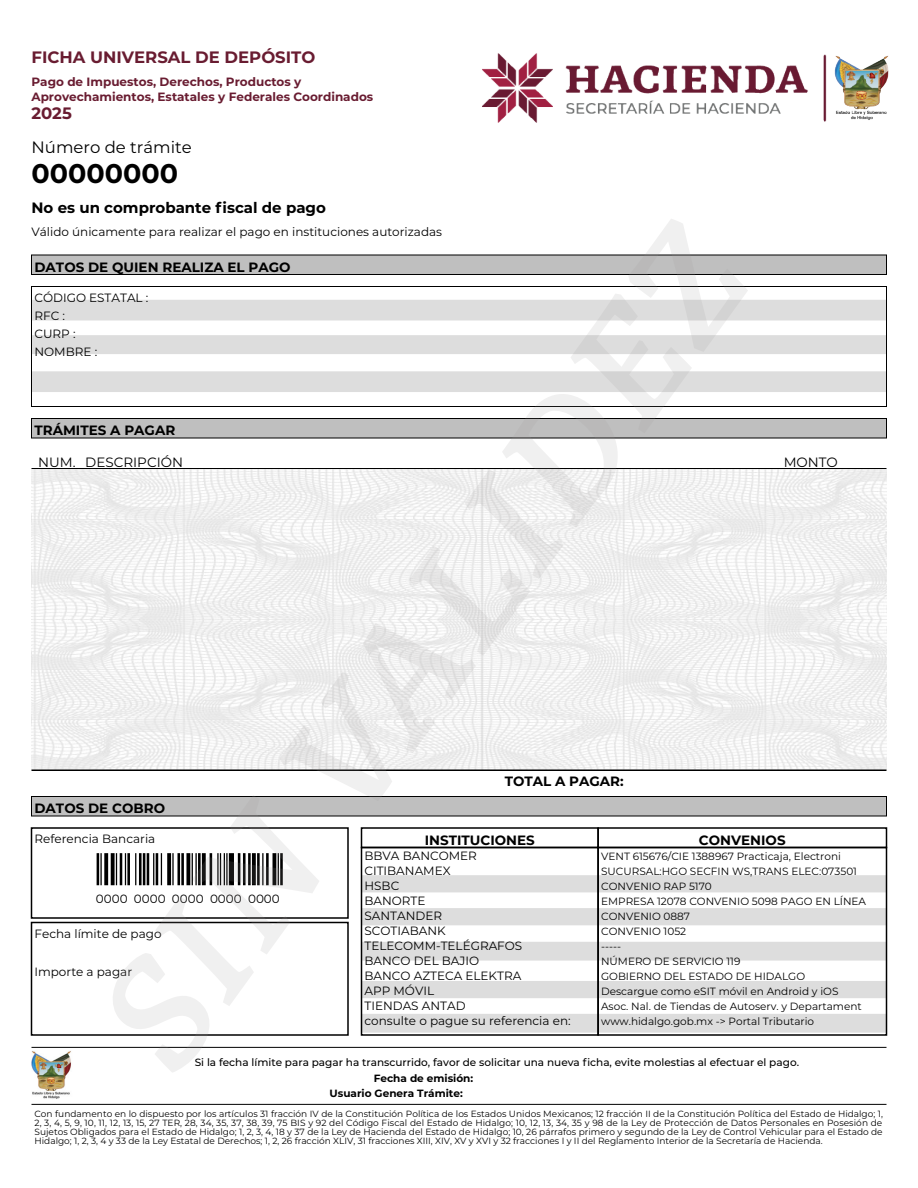
<style>
.page{position:relative;width:918px;height:1188px;background:#fff}
.page>*{position:absolute;margin:0;border:0;box-sizing:border-box;transform-origin:0 0}
.t1{font:700 27px "Montserrat";color:#000}
.t2{font:700 16.5px "Montserrat";color:#691c31}
.t3{font:16.5px "Montserrat";color:#000}
.t4{font:700 15px "Montserrat";color:#000}
.t5{font:700 13.5px "Montserrat";color:#000}
.t6{font:13.5px "Montserrat";color:#000}
.t7{font:12px/15px "Montserrat";color:#000}
.t8{font:700 12px/15px "Montserrat";color:#691c31}
.t9{font:10.5px/15px "Montserrat";color:#000}
.t10{font:500 10.5px "Montserrat";color:#000}
.t11{font:700 10.5px/15.8px "Montserrat";color:#000}
.t12{font:9px/9px "Montserrat";color:#000;text-align:justify}
</style>
<div class="page">
<img style="left:482px;top:53px;width:344px;height:70px">
<img style="left:826px;top:55px;width:63px;height:66px">
<div style="left:31px;top:255px;width:856px;height:20px;border:1px solid #000"></div>
<div style="left:31px;top:286px;width:856px;height:121px;border:1px solid #000"></div>
<div style="left:31px;top:418px;width:856px;height:20px;border:1px solid #000"></div>
<hr style="left:32px;top:468px;width:854px;height:2px;background:#000">
<img style="left:32px;top:470px;width:854px;height:300px">
<hr style="left:32px;top:770px;width:854px;height:1px;background:#000">
<div style="left:31px;top:796px;width:856px;height:20px;border:1px solid #000"></div>
<div style="left:31px;top:922px;width:318px;height:114px;border:2px solid #000"></div>
<div style="left:361px;top:847px;width:238px;height:189px;border:2px solid #000"></div>
<div style="left:597px;top:847px;width:290px;height:189px;border:2px solid #000"></div>
<svg style="left:97px;top:853px;width:186px;height:32px"></svg>
<img style="left:31px;top:1047px;width:40px;height:52px">
<hr style="left:32px;top:1047px;width:854px;height:1px;background:#000">
<hr style="left:32px;top:1104px;width:854px;height:1px;background:#000">
<h2 class="t2" style="left:32px;top:45px;width:285px">FICHA UNIVERSAL DE DEPÓSITO</h2>
<h3 class="t8" style="left:32px;top:73px;width:343px">Pago de Impuestos, Derechos, Productos y<br>Aprovechamientos, Estatales y Federales Coordinados</h3>
<h2 class="t3" style="left:32px;top:136px;width:162px">Número de trámite</h2>
<h1 class="t1" style="left:32px;top:154px;width:148px">00000000</h1>
<h3 class="t4" style="left:32px;top:197px;width:296px">No es un comprobante fiscal de pago</h3>
<h3 class="t7" style="left:32px;top:223px;width:412px">Válido únicamente para realizar el pago en instituciones autorizadas</h3>
<h3 class="t5" style="left:34px;top:257px;width:258px">DATOS DE QUIEN REALIZA EL PAGO</h3>
<h3 class="t7" style="left:34px;top:288px;width:115px;line-height:18px">CÓDIGO ESTATAL :<br>RFC :<br>CURP :<br>NOMBRE :</h3>
<h2 class="t2" style="left:31px;top:102px;width:42px">2025</h2>
<h3 class="t5" style="left:34px;top:420px;width:142px">TRÁMITES A PAGAR</h3>
<h3 class="t6" style="left:38px;top:452px;width:146px">NUM. DESCRIPCIÓN</h3>
<h3 class="t6" style="left:784px;top:452px;width:56px">MONTO</h3>
<h3 class="t5" style="left:505px;top:771px;width:120px">TOTAL A PAGAR:</h3>
<h3 class="t5" style="left:34px;top:798px;width:132px">DATOS DE COBRO</h3>
<h3 class="t7" style="left:34px;top:831px;width:122px">Referencia Bancaria</h3>
<h3 class="t5" style="left:425px;top:830px;width:111px">INSTITUCIONES</h3>
<h3 class="t5" style="left:699px;top:830px;width:88px">CONVENIOS</h3>
<h3 class="t7" style="left:364px;top:847px;width:208px">BBVA BANCOMER<br>CITIBANAMEX<br>HSBC<br>BANORTE<br>SANTANDER<br>SCOTIABANK<br>TELECOMM-TELÉGRAFOS<br>BANCO DEL BAJIO<br>BANCO AZTECA ELEKTRA<br>APP MÓVIL<br>TIENDAS ANTAD<br>consulte o pague su referencia en:</h3>
<p class="t9" style="left:601px;top:848px;width:267px">VENT 615676/CIE 1388967 Practicaja, Electroni<br>SUCURSAL:HGO SECFIN WS,TRANS ELEC:073501<br>CONVENIO RAP 5170<br>EMPRESA 12078 CONVENIO 5098 PAGO EN LÍNEA<br>CONVENIO 0887<br>CONVENIO 1052<br>-----<br>NÚMERO DE SERVICIO 119<br>GOBIERNO DEL ESTADO DE HIDALGO<br>Descargue como eSIT móvil en Android y iOS<br>Asoc. Nal. de Tiendas de Autoserv. y Departament www.hidalgo.gob.mx -&gt; Portal Tributario</p>
<p class="t10" style="left:195px;top:1055px;width:606px">Si la fecha límite para pagar ha transcurrido, favor de solicitar una nueva ficha, evite molestias al efectuar el pago.</p>
<p class="t11" style="left:330px;top:1069px;width:145px;text-indent:44px">Fecha de emisión:<br>Usuario Genera Trámite:</p>
<p class="t12" style="left:34px;top:1109px;width:850px">Con fundamento en lo dispuesto por los artículos 31 fracción IV de la Constitución Política de los Estados Unidos Mexicanos; 12 fracción II de la Constitución Política del Estado de Hidalgo; 1, 2, 3, 4, 5, 9, 10, 11, 12, 13, 15, 27 TER, 28, 34, 35, 37, 38, 39, 75 BIS y 92 del Código Fiscal del Estado de Hidalgo; 10, 12, 13, 34, 35 y 98 de la Ley de Protección de Datos Personales en Posesión de Sujetos Obligados para el Estado de Hidalgo; 1, 2, 3, 4, 18 y 37 de la Ley de Hacienda del Estado de Hidalgo; 10, 26 párrafos primero y segundo de la Ley de Control Vehicular para el Estado de Hidalgo; 1, 2, 3, 4 y 33 de la Ley Estatal de Derechos; 1, 2, 26 fracción XLIV, 31 fracciones XIII, XIV, XV y XVI y 32 fracciones I y II del Reglamento Interior de la Secretaría de Hacienda.</p>
<h3 class="t7" style="left:96px;top:891px;width:186px">0000 0000 0000 0000 0000</h3>
<h3 class="t7" style="left:35px;top:925px;width:129px">Fecha límite de pago</h3>
<h3 class="t7" style="left:35px;top:964px;width:99px">Importe a pagar</h3>
</div>
